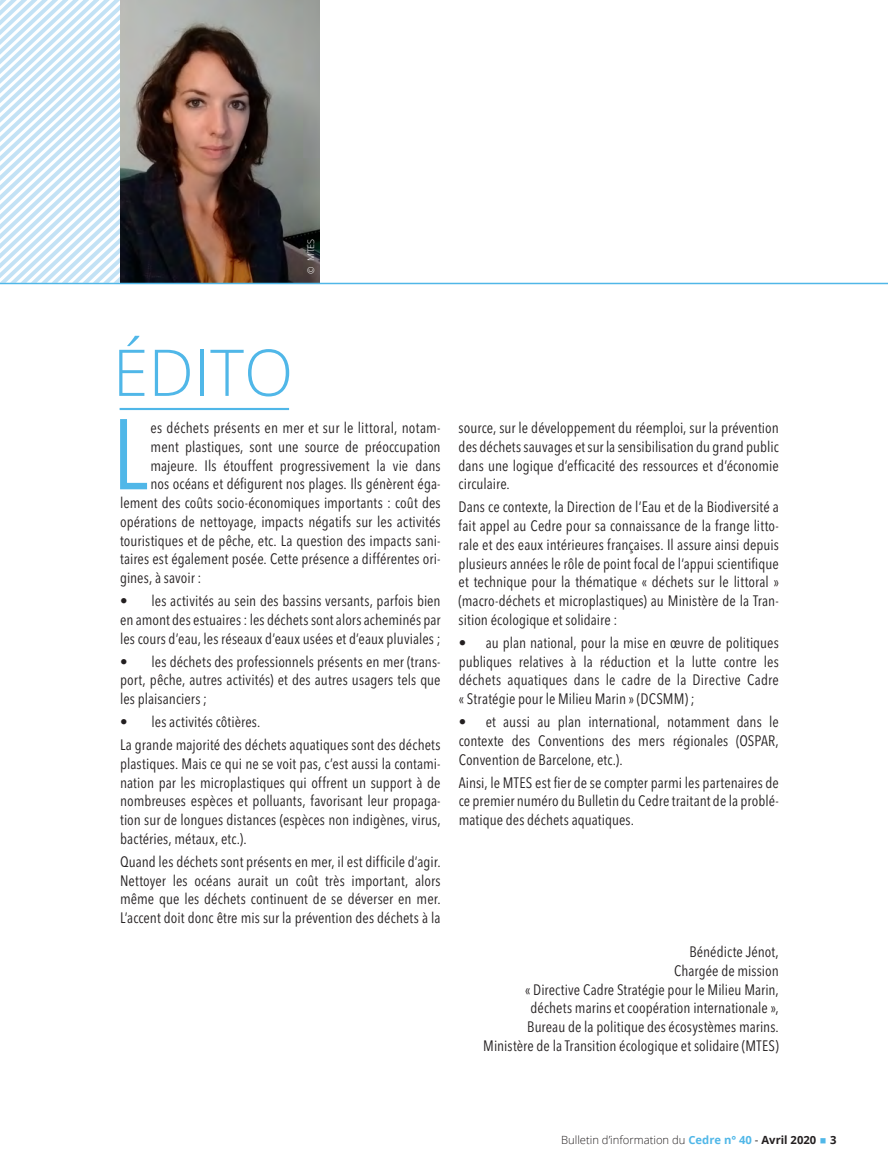
<style>
.page{position:relative;width:888px;height:1156px;background:#fff}
.page>*{position:absolute;margin:0;border:0;box-sizing:border-box;transform-origin:0 0}
.t1{font:condensed 99.15px "Avenir Next LT Pro";color:#50b7e8}
.t2{font:300 64.5px "Open Sans";color:#50b7e8}
.t3{font:condensed 15px/18.8px "Avenir Next LT Pro";letter-spacing:.005em;color:#231f20;text-align:justify}
.t4{font:300 11.25px "Open Sans";color:#231f20}
.t5{font:300 9px "Open Sans";color:#fff}
.s1{font-weight:700;color:#50b7e8}
.s2{font-weight:400}
.s3{font-weight:700}
.s4{font-family:"Calibri";font-weight:400;font-size:22.5px;color:#50b7e8}
</style>
<div class="page">
<img style="left:123px;top:0;width:197px;height:283px">
<hr style="left:0;top:283px;width:888px;height:1px;background:#50b7e8">
<hr style="left:120px;top:408px;width:169px;height:2px;background:#50b7e8">
<svg style="left:0;top:0;width:123px;height:283px"></svg>
<p class="t5" style="left:305px;top:274px;width:37px;rotate:-90deg">© MTES</p>
<p class="t2" style="left:113px;top:328px;width:182px">ÉDITO</p>
<p class="t1" style="left:112px;top:395px;width:37px">L</p>
<p class="t3" style="left:150px;top:418px;width:292px">es déchets présents en mer et sur le littoral, notam-</p>
<p class="t3" style="left:150px;top:437px;width:292px">ment plastiques, sont une source de préoccupation</p>
<p class="t3" style="left:150px;top:456px;width:292px">majeure. Ils étouffent progressivement la vie dans</p>
<p class="t3" style="left:150px;top:475px;width:292px">nos océans et défigurent nos plages. Ils génèrent éga-</p>
<p class="t3" style="left:120px;top:493px;width:322px">lement des coûts socio-économiques importants : coût des</p>
<p class="t3" style="left:120px;top:512px;width:322px">opérations de nettoyage, impacts négatifs sur les activités</p>
<p class="t3" style="left:120px;top:531px;width:322px">touristiques et de pêche, etc. La question des impacts sani-</p>
<p class="t3" style="left:120px;top:550px;width:322px">taires est également posée. Cette présence a différentes ori-</p>
<p class="t3" style="left:120px;top:568px;width:83px">gines, à savoir :</p>
<p class="t3" style="left:120px;top:591px;width:322px">• les activités au sein des bassins versants, parfois bien en amont des estuaires : les déchets sont alors acheminés par les cours d’eau, les réseaux d’eaux usées et d’eaux pluviales ;</p>
<p class="t3" style="left:120px;top:652px;width:322px">• les déchets des professionnels présents en mer (trans&shy;port, pêche, autres activités) et des autres usagers tels que les plaisanciers ;</p>
<p class="t3" style="left:120px;top:712px;width:142px">• les activités côtières.</p>
<p class="t3" style="left:120px;top:735px;width:322px">La grande majorité des déchets aquatiques sont des déchets plastiques. Mais ce qui ne se voit pas, c’est aussi la contami&shy;nation par les microplastiques qui offrent un support à de nombreuses espèces et polluants, favorisant leur propaga&shy;tion sur de longues distances (espèces non indigènes, virus, bactéries, métaux, etc.).</p>
<p class="t3" style="left:120px;top:852px;width:322px">Quand les déchets sont présents en mer, il est difficile d’agir.<br>Nettoyer les océans aurait un coût très important, alors même que les déchets continuent de se déverser en mer.<br>L’accent doit donc être mis sur la prévention des déchets à la</p>
<p class="t3" style="left:459px;top:418px;width:322px">source, sur le développement du réemploi, sur la prévention des déchets sauvages et sur la sensibilisation du grand public dans une logique d’efficacité des ressources et d’économie circulaire.</p>
<p class="t3" style="left:459px;top:498px;width:322px">Dans ce contexte, la Direction de l’Eau et de la Biodiversité a fait appel au Cedre pour sa connaissance de la frange litto&shy;rale et des eaux intérieures françaises. Il assure ainsi depuis plusieurs années le rôle de point focal de l’appui scientifique et technique pour la thématique « déchets sur le littoral » (macro-déchets et microplastiques) au Ministère de la Tran&shy;sition écologique et solidaire :</p>
<p class="t3" style="left:459px;top:633px;width:322px">• au plan national, pour la mise en œuvre de politiques publiques relatives à la réduction et la lutte contre les déchets aquatiques dans le cadre de la Directive Cadre « Stratégie pour le Milieu Marin » (DCSMM) ;</p>
<p class="t3" style="left:459px;top:712px;width:322px">• et aussi au plan international, notamment dans le contexte des Conventions des mers régionales (OSPAR, Convention de Barcelone, etc.).</p>
<p class="t3" style="left:459px;top:773px;width:322px">Ainsi, le MTES est fier de se compter parmi les partenaires de ce premier numéro du Bulletin du Cedre traitant de la problé&shy;matique des déchets aquatiques.</p>
<p class="t3" style="left:483px;top:942px;width:297px;text-align:right">Bénédicte Jénot,<br>Chargée de mission<br>« Directive Cadre Stratégie pour le Milieu Marin, déchets marins et coopération internationale »,<br>Bureau de la politique des écosystèmes marins.<br>Ministère de la Transition écologique et solidaire (MTES)</p>
<p class="t4" style="left:561px;top:1132px;width:277px">Bulletin d’information du <span class="s1">Cedre n° 40</span> <span class="s2">-</span> <span class="s3">Avril 2020</span> <span class="s4">▪</span> <span class="s3">3</span></p>
</div>
